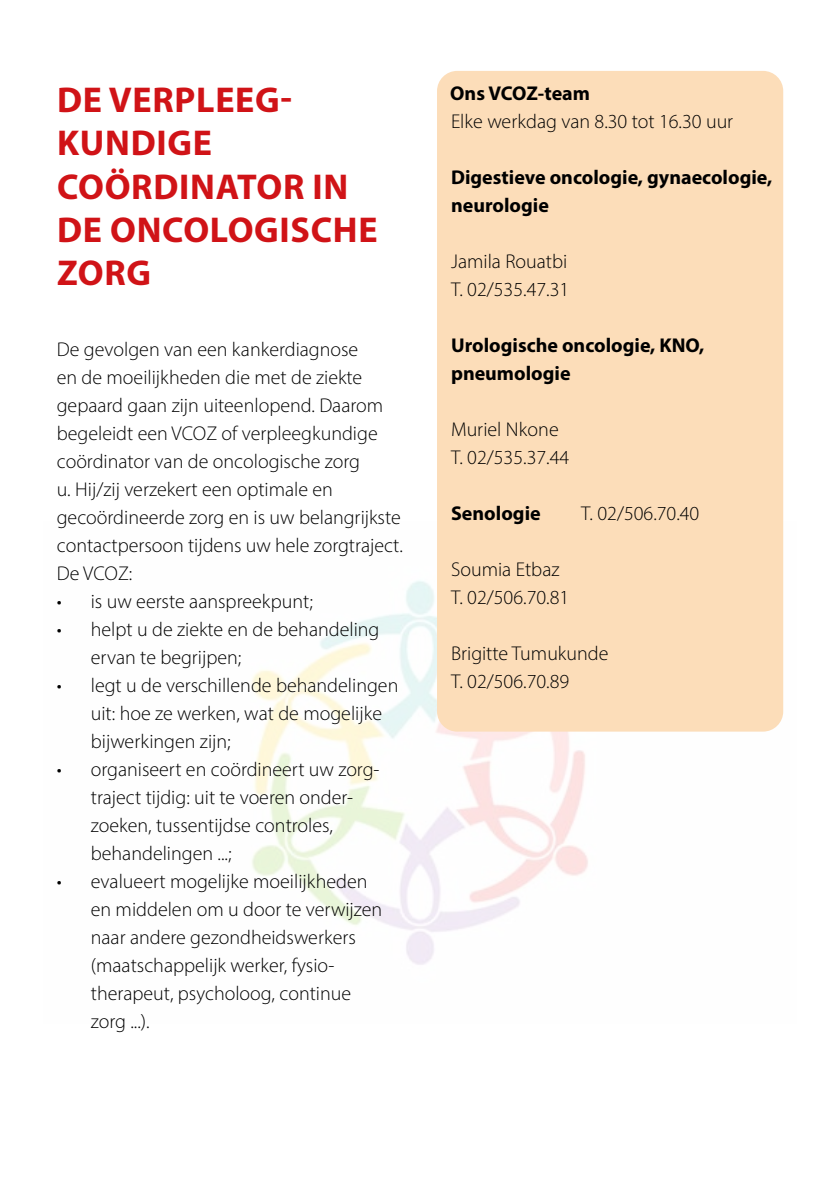
<style>
.page{position:relative;width:840px;height:1191px;background:#fff}
.page>*{position:absolute;margin:0;border:0;box-sizing:border-box;transform-origin:0 0}
.t1{font:700 36px/43.2px "Myriad Pro";letter-spacing:.02em;color:#d01317}
.t2{font:300 20px/28px "Myriad Pro";color:#000}
.t3{font:700 20px/28px "Myriad Pro";color:#000}
</style>
<div class="page">
<img style="left:252px;top:522px;width:532px;height:443px">
<div style="left:437px;top:71px;width:345px;height:660px;background:#fcddb9;border-radius:20px"></div>
<h1 class="t1" style="left:57px;top:77px;width:322px">DE VERPLEEG-<br>KUNDIGE<br>COÖRDINATOR IN<br>DE ONCOLOGISCHE<br>ZORG</h1>
<p class="t2" style="left:57px;top:335px;width:347px">De gevolgen van een kankerdiagnose<br>en de moeilijkheden die met de ziekte gepaard gaan zijn uiteenlopend. Daarom begeleidt een VCOZ of verpleegkundige coördinator van de oncologische zorg<br>u. Hij/zij verzekert een optimale en gecoördineerde zorg en is uw belangrijkste contactpersoon tijdens uw hele zorgtraject.<br>De VCOZ:</p>
<p class="t2" style="left:57px;top:587px;width:257px">• is uw eerste aanspreekpunt;</p>
<p class="t2" style="left:91px;top:615px;width:290px;text-indent:-34px">• helpt u de ziekte en de behandeling ervan te begrijpen;</p>
<p class="t2" style="left:91px;top:671px;width:309px;text-indent:-34px">• legt u de verschillende behandelingen uit: hoe ze werken, wat de mogelijke bijwerkingen zijn;</p>
<p class="t2" style="left:91px;top:755px;width:290px;text-indent:-34px">• organiseert en coördineert uw zorg&shy;traject tijdig: uit te voeren onder&shy;zoeken, tussentijdse controles, behandelingen ...;</p>
<p class="t2" style="left:91px;top:867px;width:293px;text-indent:-34px">• evalueert mogelijke moeilijkheden en middelen om u door te verwijzen naar andere gezondheidswerkers (maatschappelijk werker, fysio&shy;therapeut, psycholoog, continue zorg ...).</p>
<p class="t3" style="left:450px;top:79px;width:141px">Ons VCOZ-team</p>
<p class="t2" style="left:451px;top:107px;width:283px">Elke werkdag van 8.30 tot 16.30 uur</p>
<p class="t3" style="left:451px;top:163px;width:322px">Digestieve oncologie, gynaecologie, neurologie</p>
<p class="t2" style="left:451px;top:247px;width:120px">Jamila Rouatbi<br>T. 02/535.47.31</p>
<p class="t3" style="left:451px;top:331px;width:255px">Urologische oncologie, KNO, pneumologie</p>
<p class="t2" style="left:451px;top:415px;width:120px">Muriel Nkone<br>T. 02/535.37.44</p>
<p class="t3" style="left:451px;top:499px;width:91px">Senologie</p>
<p class="t2" style="left:581px;top:499px;width:120px">T. 02/506.70.40</p>
<p class="t2" style="left:451px;top:555px;width:120px">Soumia Etbaz<br>T. 02/506.70.81</p>
<p class="t2" style="left:451px;top:639px;width:159px">Brigitte Tumukunde<br>T. 02/506.70.89</p>
</div>
